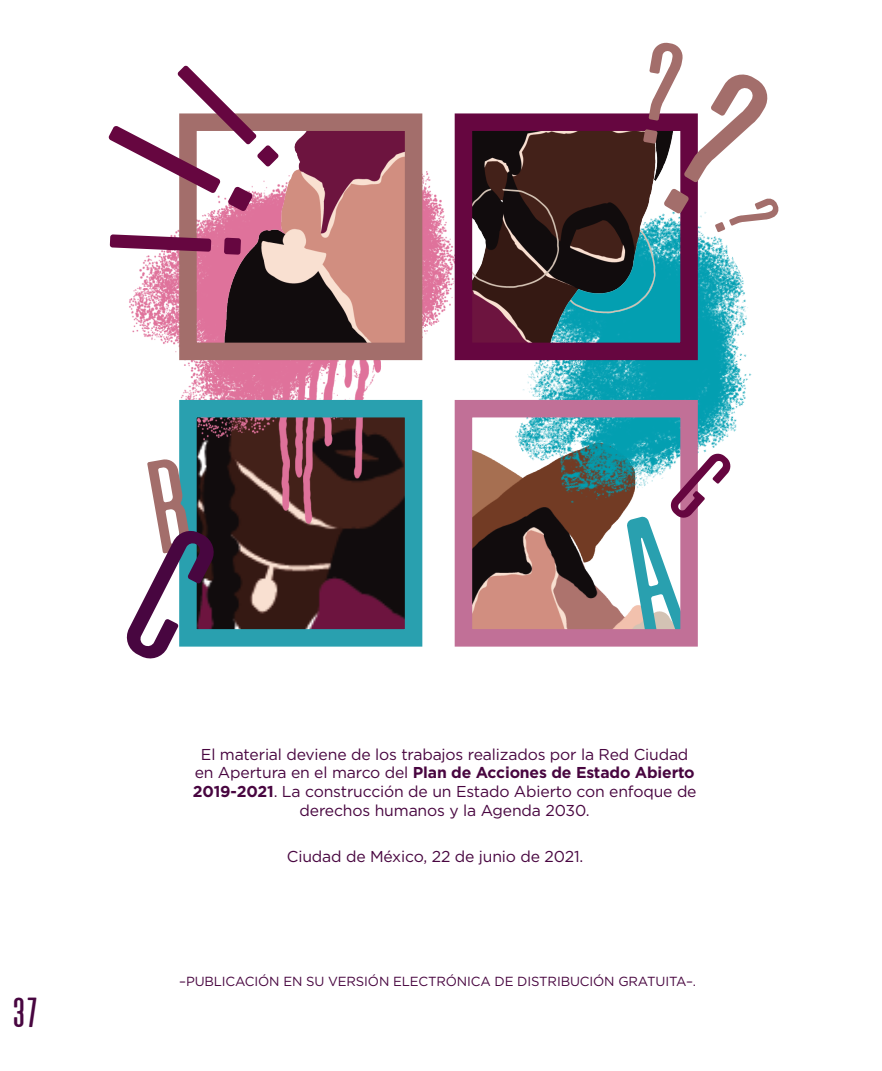
<style>
.page{position:relative;width:882px;height:1071px;background:#fff}
.page>*{position:absolute;margin:0;border:0;box-sizing:border-box;transform-origin:0 0}
.t1{font:42px "Alvaro Condensed";color:#480640}
.t2{font:15.75px/18.9px "Gotham";letter-spacing:-.01em;color:#480640;text-align:center}
.t3{font:13.12px "Gotham";letter-spacing:-.01em;color:#480640}
.s1{font-weight:700}
</style>
<div class="page">
<img style="left:474px;top:540px;width:142px;height:88px">
<img style="left:220px;top:523px;width:183px;height:105px">
<img style="left:454px;top:239px;width:298px;height:301px">
<img style="left:129px;top:132px;width:339px;height:391px">
<img style="left:474px;top:132px;width:205px;height:209px">
<div style="left:179px;top:400px;width:243px;height:247px;border:18px solid #29a0af"></div>
<div style="left:455px;top:113px;width:243px;height:247px;border:18px solid #660640"></div>
<div style="left:455px;top:400px;width:243px;height:247px;border:18px solid #c17097"></div>
<img style="left:198px;top:132px;width:205px;height:209px">
<div style="left:179px;top:113px;width:243px;height:247px;border:18px solid #a36e6b"></div>
<svg style="left:637px;top:113px;width:84px;height:126px"></svg>
<svg style="left:616px;top:449px;width:119px;height:190px"></svg>
<svg style="left:129px;top:457px;width:91px;height:190px"></svg>
<svg style="left:129px;top:233px;width:112px;height:22px"></svg>
<svg style="left:129px;top:113px;width:151px;height:99px"></svg>
<p class="t1" style="left:12px;top:1000px;width:28px">37</p>
<p class="t2" style="left:193px;top:744px;width:505px">El material deviene de los trabajos realizados por la Red Ciudad en Apertura en el marco del <span class="s1">Plan de Acciones de Estado Abierto 2019-2021</span>. La construcción de un Estado Abierto con enfoque de derechos humanos y la Agenda 2030.</p>
<p class="t2" style="left:287px;top:847px;width:298px">Ciudad de México, 22 de junio de 2021.</p>
<p class="t3" style="left:179px;top:972px;width:518px">–PUBLICACIÓN EN SU VERSIÓN ELECTRÓNICA DE DISTRIBUCIÓN GRATUITA–.</p>
</div>
